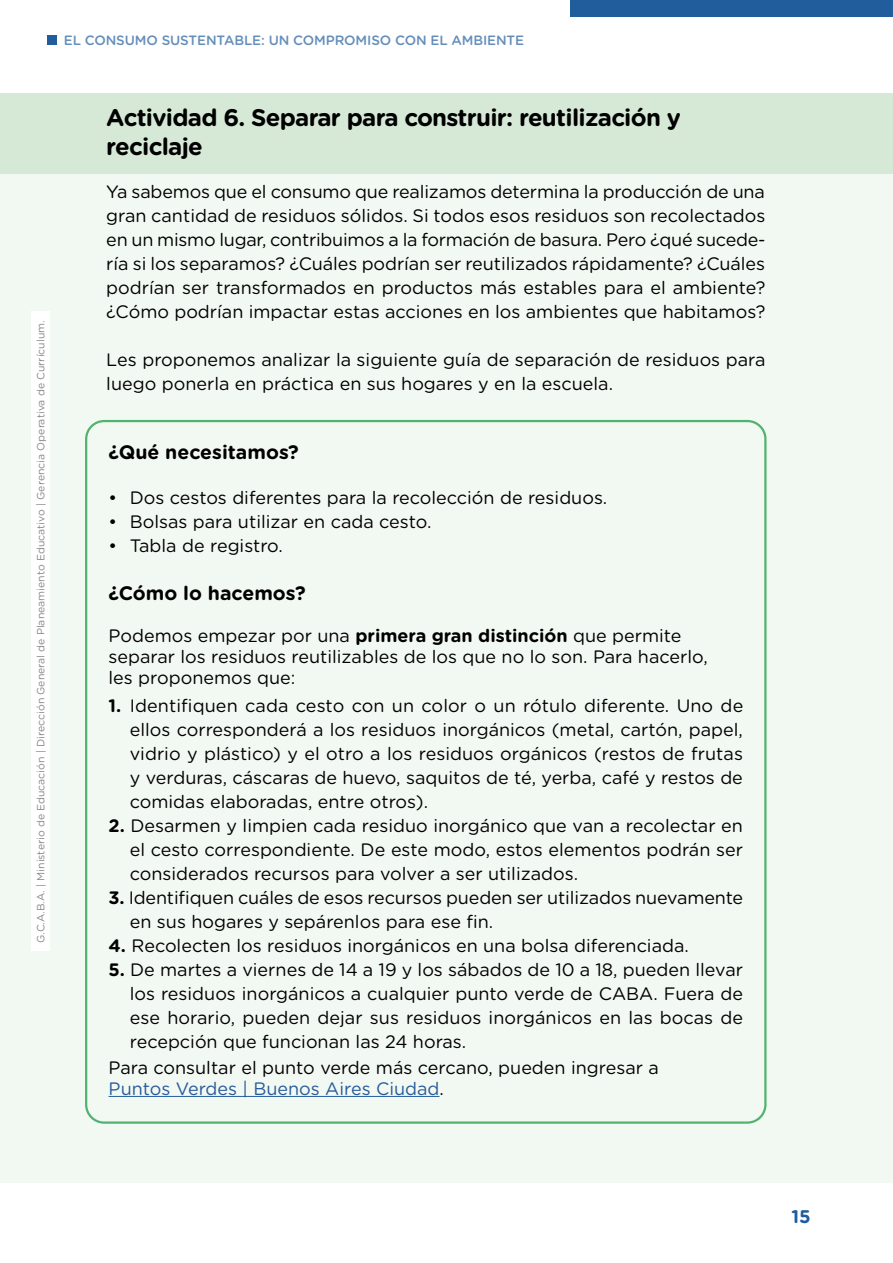
<style>
.page{position:relative;width:893px;height:1263px;background:#fff}
.page>*{position:absolute;margin:0;border:0;box-sizing:border-box;transform-origin:0 0}
.t1{font:700 24px/28.8px "Gotham Rounded";letter-spacing:-.03em;color:#000}
.t2{font:700 19.5px "Gotham Rounded";color:#000}
.t3{font:700 18.3px "Gotham Rounded";color:#215d9d}
.t4{font:18px/24px "Gotham Rounded";color:#000;text-align:justify}
.t5{font:18px "Gotham Rounded";color:#275b9b}
.t6{font:500 13.5px "Gotham Rounded";letter-spacing:-.01em;color:#648eba}
.t7{font:10.5px "Gotham Rounded";color:#878787}
.s1{font-weight:700}
.s2{color:#000}
</style>
<div class="page">
<div style="left:47px;top:35px;width:9px;height:10px;background:#215d9d"></div>
<div style="left:570px;top:0;width:323px;height:17px;background:#215d9d"></div>
<div style="left:0;top:93px;width:893px;height:87px;background:#d6e9d7"></div>
<div style="left:0;top:174px;width:893px;height:170px;background:#f2f8f2"></div>
<div style="left:0;top:342px;width:893px;height:48px;background:#f2f8f2"></div>
<div style="left:0;top:390px;width:893px;height:24px;background:#f2f8f2"></div>
<div style="left:0;top:414px;width:893px;height:24px;background:#f2f8f2"></div>
<div style="left:0;top:438px;width:893px;height:24px;background:#f2f8f2"></div>
<div style="left:0;top:462px;width:893px;height:24px;background:#f2f8f2"></div>
<div style="left:0;top:486px;width:893px;height:24px;background:#f2f8f2"></div>
<div style="left:0;top:510px;width:893px;height:24px;background:#f2f8f2"></div>
<div style="left:0;top:534px;width:893px;height:24px;background:#f2f8f2"></div>
<div style="left:0;top:558px;width:893px;height:24px;background:#f2f8f2"></div>
<div style="left:0;top:582px;width:893px;height:24px;background:#f2f8f2"></div>
<div style="left:0;top:606px;width:893px;height:24px;background:#f2f8f2"></div>
<div style="left:0;top:630px;width:893px;height:24px;background:#f2f8f2"></div>
<div style="left:0;top:654px;width:893px;height:24px;background:#f2f8f2"></div>
<div style="left:0;top:678px;width:893px;height:24px;background:#f2f8f2"></div>
<div style="left:0;top:702px;width:893px;height:24px;background:#f2f8f2"></div>
<div style="left:0;top:726px;width:893px;height:24px;background:#f2f8f2"></div>
<div style="left:0;top:750px;width:893px;height:24px;background:#f2f8f2"></div>
<div style="left:0;top:774px;width:893px;height:24px;background:#f2f8f2"></div>
<div style="left:0;top:798px;width:893px;height:24px;background:#f2f8f2"></div>
<div style="left:0;top:822px;width:893px;height:24px;background:#f2f8f2"></div>
<div style="left:0;top:846px;width:893px;height:24px;background:#f2f8f2"></div>
<div style="left:0;top:870px;width:893px;height:24px;background:#f2f8f2"></div>
<div style="left:0;top:894px;width:893px;height:24px;background:#f2f8f2"></div>
<div style="left:0;top:918px;width:893px;height:24px;background:#f2f8f2"></div>
<div style="left:0;top:942px;width:893px;height:24px;background:#f2f8f2"></div>
<div style="left:0;top:966px;width:893px;height:24px;background:#f2f8f2"></div>
<div style="left:0;top:990px;width:893px;height:24px;background:#f2f8f2"></div>
<div style="left:0;top:1014px;width:893px;height:24px;background:#f2f8f2"></div>
<div style="left:0;top:1038px;width:893px;height:24px;background:#f2f8f2"></div>
<div style="left:0;top:1062px;width:893px;height:24px;background:#f2f8f2"></div>
<div style="left:0;top:1086px;width:893px;height:24px;background:#f2f8f2"></div>
<div style="left:0;top:1110px;width:893px;height:24px;background:#f2f8f2"></div>
<div style="left:0;top:1134px;width:893px;height:24px;background:#f2f8f2"></div>
<div style="left:0;top:1158px;width:893px;height:24px;background:#f2f8f2"></div>
<hr style="left:109px;top:1096px;width:330px;height:1px;background:#275b9b">
<div style="left:31px;top:312px;width:18px;height:639px;background:#fff"></div>
<p class="t6" style="left:64px;top:31px;width:462px">EL CONSUMO SUSTENTABLE: UN COMPROMISO CON EL AMBIENTE</p>
<p class="t7" style="left:34px;top:943px;width:624px;rotate:-90deg">G.C.A.B.A. | Ministerio de Educación | Dirección General de Planeamiento Educativo | Gerencia Operativa de Currículum.</p>
<h1 class="t1" style="left:106px;top:102px;width:576px">Actividad 6. Separar para construir: reutilización y reciclaje</h1>
<p class="t4" style="left:106px;top:179px;width:661px">Ya sabemos que el consumo que realizamos determina la producción de una gran cantidad de residuos sólidos. Si todos esos residuos son recolectados en un mismo lugar, contribuimos a la formación de basura. Pero ¿qué sucede&shy;ría si los separamos? ¿Cuáles podrían ser reutilizados rápidamente? ¿Cuáles podrían ser transformados en productos más estables para el ambiente? ¿Cómo podrían impactar estas acciones en los ambientes que habitamos?</p>
<p class="t4" style="left:106px;top:347px;width:661px">Les proponemos analizar la siguiente guía de separación de residuos para luego ponerla en práctica en sus hogares y en la escuela.</p>
<p class="t2" style="left:109px;top:438px;width:192px">¿Qué necesitamos?</p>
<p class="t4" style="left:109px;top:485px;width:500px">• Dos cestos diferentes para la recolección de residuos.</p>
<p class="t4" style="left:109px;top:509px;width:324px">• Bolsas para utilizar en cada cesto.</p>
<p class="t4" style="left:109px;top:533px;width:176px">• Tabla de registro.</p>
<p class="t2" style="left:109px;top:579px;width:199px">¿Cómo lo hacemos?</p>
<p class="t4" style="left:109px;top:624px;width:601px;line-height:21px;text-align:left">Podemos empezar por una <span class="s1">primera gran distinción</span> que permite separar los residuos reutilizables de los que no lo son. Para hacerlo, les proponemos que:</p>
<p class="t4" style="left:130px;top:693px;width:615px;text-indent:-21px"><span class="s1">1.</span> Identifiquen cada cesto con un color o un rótulo diferente. Uno de ellos corresponderá a los residuos inorgánicos (metal, cartón, papel, vidrio y plástico) y el otro a los residuos orgánicos (restos de frutas y verduras, cáscaras de huevo, saquitos de té, yerba, café y restos de comidas elaboradas, entre otros).</p>
<p class="t4" style="left:130px;top:813px;width:615px;text-indent:-21px"><span class="s1">2.</span> Desarmen y limpien cada residuo inorgánico que van a recolectar en el cesto correspondiente. De este modo, estos elementos podrán ser considerados recursos para volver a ser utilizados.</p>
<p class="t4" style="left:130px;top:885px;width:615px;text-indent:-21px"><span class="s1">3.</span> Identifiquen cuáles de esos recursos pueden ser utilizados nuevamente en sus hogares y sepárenlos para ese fin.</p>
<p class="t4" style="left:109px;top:933px;width:582px"><span class="s1">4.</span> Recolecten los residuos inorgánicos en una bolsa diferenciada.</p>
<p class="t4" style="left:109px;top:957px;width:636px"><span class="s1">5.</span> De martes a viernes de 14 a 19 y los sábados de 10 a 18, pueden llevar</p>
<p class="t4" style="left:130px;top:981px;width:615px">los residuos inorgánicos a cualquier punto verde de CABA. Fuera de</p>
<p class="t4" style="left:130px;top:1005px;width:615px">ese horario, pueden dejar sus residuos inorgánicos en las bocas de</p>
<p class="t4" style="left:130px;top:1029px;width:338px">recepción que funcionan las 24 horas.</p>
<p class="t4" style="left:109px;top:1054px;width:552px">Para consultar el punto verde más cercano, pueden ingresar a</p>
<p class="t5" style="left:109px;top:1076px;width:337px">Puntos Verdes | Buenos Aires Ciudad<span class="s2">.</span></p>
<p class="t3" style="left:791px;top:1203px;width:21px">15</p>
</div>
